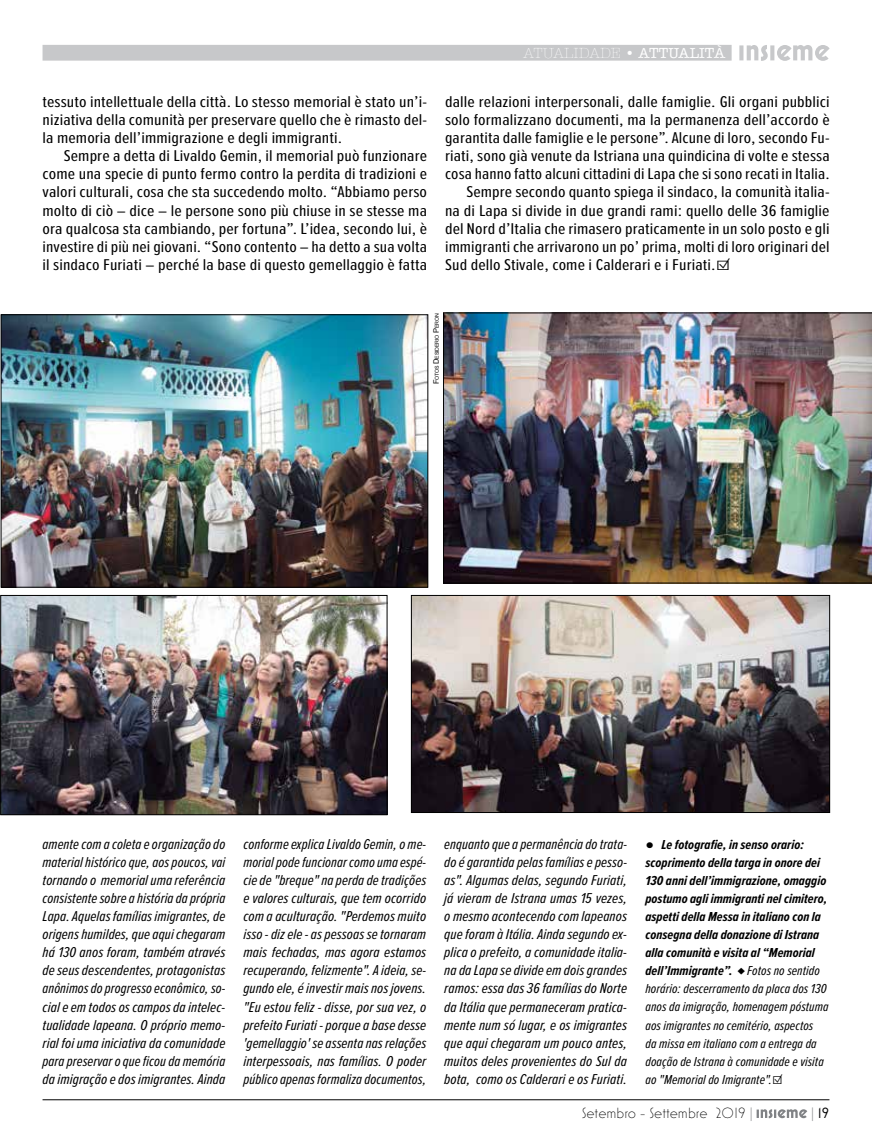
<style>
.page{position:relative;width:872px;height:1140px;background:#fff}
.page>*{position:absolute;margin:0;border:0;box-sizing:border-box;transform-origin:0 0}
.t1{font:16.2px/18.1px "Proxima Nova Ex Cn";letter-spacing:.005em;color:#000;text-align:justify;scale:1.21 1}
.t2{font:16.2px "Proxima Nova Ex Cn";letter-spacing:.005em;color:#000;scale:1.2 1}
.t3{font:16.2px "Proxima Nova Ex Cn";letter-spacing:.005em;color:#000;scale:1.18 1}
.t4{font:300 15px "Mostra Nuova";color:#000}
.t5{font:300 15px "American Typewriter";color:#fff}
.t6{font:15px "Mostra Nuova";color:#000}
.t7{font:italic 14.85px/18.1px "Proxima Nova Ex Cn";letter-spacing:.005em;color:#000;text-align:justify;scale:1.05 1}
.t8{font:italic 700 13.5px/18.1px "Proxima Nova Ex Cn";letter-spacing:.005em;color:#000;scale:1.06 1}
.t9{font:5.25px "Arial";letter-spacing:-.035em;color:#000}
.s1{font-weight:700}
.s2{font-weight:400}
.s3{font-style:italic}
.s4{font-size:7.5px}
.s5{font-family:"Times New Roman"}
.s6{font-family:"Times New Roman";font-weight:400;color:#808285}
.s7{font-family:"Times New Roman";color:#808285}
</style>
<div class="page">
<div style="left:43px;top:45px;width:688px;height:16px;background:#c7c8ca"></div>
<svg style="left:739px;top:45px;width:90px;height:16px"></svg>
<svg style="left:756px;top:1109px;width:51px;height:9px"></svg>
<hr style="left:43px;top:1099px;width:786px;height:1px;background:#000">
<img style="left:443px;top:313px;width:429px;height:270px">
<img style="left:3px;top:597px;width:382px;height:216px">
<div style="left:1px;top:595px;width:386px;height:220px;border:1px solid #000"></div>
<img style="left:3px;top:316px;width:423px;height:269px">
<div style="left:1px;top:314px;width:427px;height:273px;border:1px solid #000"></div>
<img style="left:413px;top:597px;width:415px;height:213px">
<div style="left:411px;top:595px;width:419px;height:217px;border:1px solid #000"></div>
<p class="t1" style="left:43px;top:92px;width:319px">tessuto intellettuale della città. Lo stesso memorial è stato un’i&shy;niziativa della comunità per preservare quello che è rimasto del&shy;la memoria dell’immigrazione e degli immigranti.</p>
<p class="t1" style="left:43px;top:146px;width:319px;text-indent:21px">Sempre a detta di Livaldo Gemin, il memorial può funzionare come una specie di punto fermo contro la perdita di tradizioni e valori culturali, cosa che sta succedendo molto. “Abbiamo perso molto di ciò – dice – le persone sono più chiuse in se stesse ma ora qualcosa sta cambiando, per fortuna”. L’idea, secondo lui, è investire di più nei giovani. “Sono contento – ha detto a sua volta il sindaco Furiati – perché la base di questo gemellaggio è fatta</p>
<p class="t5" style="left:523px;top:42px;width:203px">ATUALIDADE <span class="s1">•</span> <span class="s2">ATTUALITÀ</span></p>
<p class="t1" style="left:445px;top:92px;width:319px">dalle relazioni interpersonali, dalle famiglie. Gli organi pubblici</p>
<p class="t1" style="left:445px;top:110px;width:319px">solo formalizzano documenti, ma la permanenza dell’accordo è</p>
<p class="t2" style="left:445px;top:126px;width:322px">garantita dalle famiglie e le persone”. Alcune di loro, secondo Fu-</p>
<p class="t1" style="left:445px;top:146px;width:319px">riati, sono già venute da Istriana una quindicina di volte e stessa</p>
<p class="t3" style="left:445px;top:162px;width:327px">cosa hanno fatto alcuni cittadini di Lapa che si sono recati in Italia.</p>
<p class="t1" style="left:466px;top:182px;width:302px">Sempre secondo quanto spiega il sindaco, la comunità italia-</p>
<p class="t1" style="left:445px;top:200px;width:319px">na di Lapa si divide in due grandi rami: quello delle 36 famiglie</p>
<p class="t1" style="left:445px;top:218px;width:319px">del Nord d’Italia che rimasero praticamente in un solo posto e gli</p>
<p class="t2" style="left:445px;top:234px;width:322px">immigranti che arrivarono un po’ prima, molti di loro originari del</p>
<p class="t1" style="left:445px;top:255px;width:236px">Sud dello Stivale, come i Calderari e i Furiati.<span class="s3">☑</span></p>
<p class="t9" style="left:433px;top:384px;width:72px;rotate:-90deg"><span class="s4">F</span>otos <span class="s4">D</span>esiderio <span class="s4">P</span>eron</p>
<p class="t7" style="left:43px;top:834px;width:176px">amente com a coleta e organização do material histórico que, aos poucos, vai tornando o memorial uma referência consistente sobre a história da própria Lapa. Aquelas famílias imigrantes, de origens humildes, que aqui chegaram há 130 anos foram, também através de seus descendentes, protagonistas anônimos do progresso econômico, so&shy;cial e em todos os campos da intelec&shy;tualidade lapeana. O próprio memo&shy;rial foi uma iniciativa da comunidade para preservar o que ficou da memória da imigração e dos imigrantes.Ainda</p>
<p class="t7" style="left:243px;top:834px;width:176px">conforme explica Livaldo Gemin, o me&shy;morial pode funcionar como uma espé&shy;cie de "breque" na perda de tradições e valores culturais, que tem ocorrido com a aculturação. "Perdemos muito isso - diz ele - as pessoas se tornaram mais fechadas, mas agora estamos recuperando, felizmente". A ideia, se&shy;gundo ele, é investir mais nos jovens. "Eu estou feliz - disse, por sua vez, o prefeito Furiati - porque a base desse 'gemellaggio' se assenta nas relações interpessoais, nas famílias. O poder público apenas formaliza documentos,</p>
<p class="t7" style="left:444px;top:834px;width:176px">enquanto que a permanência do trata&shy;do é garantida pelas famílias e pesso&shy;as". Algumas delas, segundo Furiati, já vieram de Istrana umas 15 vezes, o mesmo acontecendo com lapeanos que foram à Itália.Ainda segundo ex&shy;plica o prefeito, a comunidade italia&shy;na da Lapa se divide em dois grandes ramos: essa das 36 famílias do Norte da Itália que permaneceram pratica&shy;mente num só lugar, e os imigrantes que aqui chegaram um pouco antes, muitos deles provenientes do Sul da bota, como os Calderari e os Furiati.</p>
<p class="t8" style="left:645px;top:835px;width:174px"><span class="s5">●</span> Le fotografie, in senso orario: scoprimento della targa in onore dei 130 anni dell’immigrazione, omaggio postumo agli immigranti nel cimitero, aspetti della Messa in italiano con la consegna della donazione di Istrana alla comunità e visita al “Memorial dell’Immigrante”. ♦ <span class="s2">Fotos no sentido horário: descerramento da placa dos 130 anos da imigração, homenagem póstuma aos imigrantes no cemitério, aspectos<br>da missa em italiano com a entrega da doação de Istrana à comunidade e visita ao "Memorial do Imigrante".☑</span></p>
<p class="t4" style="left:581px;top:1104px;width:173px">Setembro - Settembre 2019 <span class="s6">|</span></p>
<p class="t6" style="left:811px;top:1104px;width:20px"><span class="s7">|</span> 19</p>
</div>
